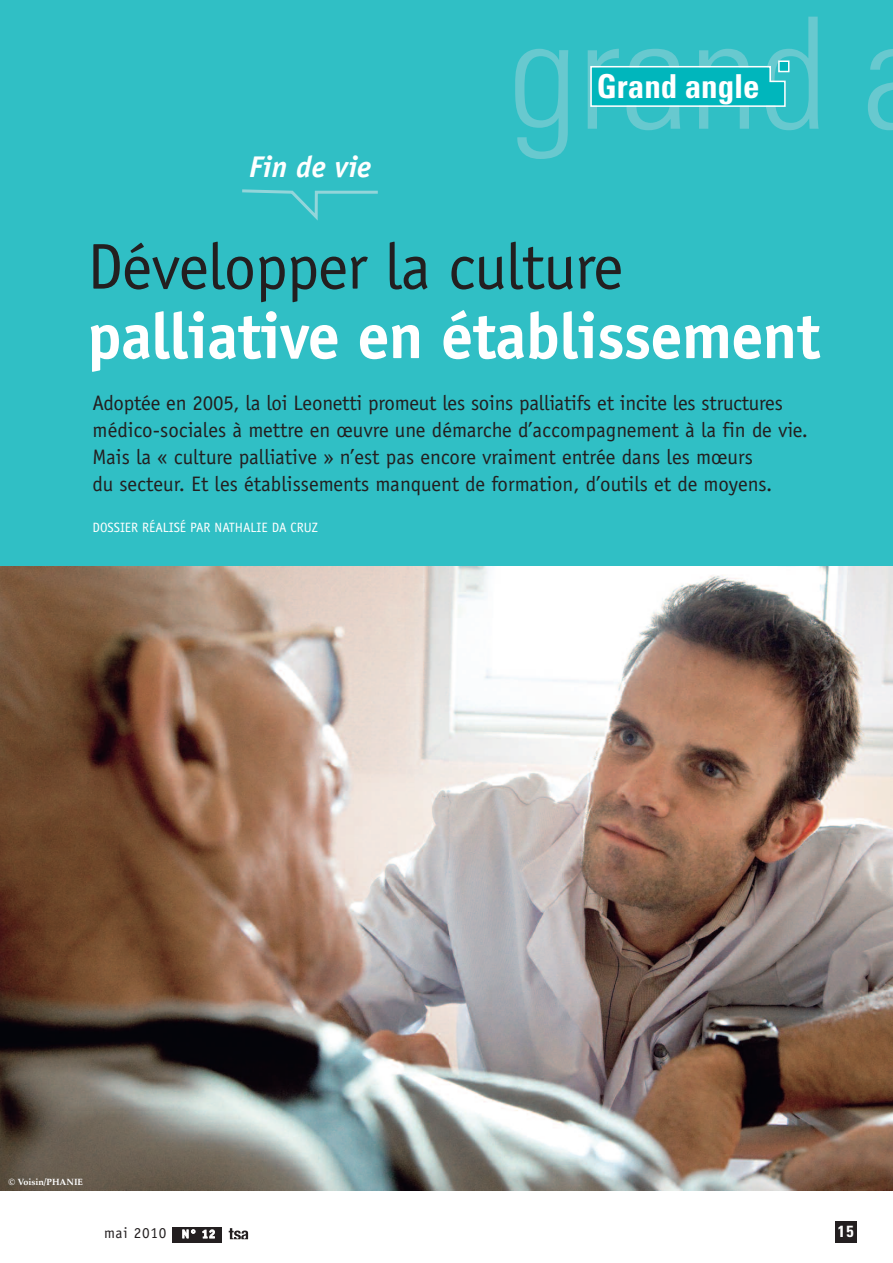
<style>
.page{position:relative;width:893px;height:1263px;background:#fff}
.page>*{position:absolute;margin:0;border:0;box-sizing:border-box;transform-origin:0 0}
.t1{font:700 64.8px "Officina Sans";letter-spacing:-.015em;color:#fff}
.t2{font:64.8px "Officina Sans";letter-spacing:-.015em;color:#231f20}
.t3{font:700 condensed 33px "Univers";color:#fff}
.t4{font:italic 700 30px "Officina Sans";color:#fff}
.t5{font:21px/27px "Officina Sans";color:#231f20}
.t6{font:700 condensed 16.2px "Univers";color:#fff}
.t7{font:15.3px "Officina Sans";letter-spacing:.05em;color:#231f20}
.t8{font:13.5px "Officina Sans";color:#fff}
.t9{font:700 9px "Palatino";color:#fff}
.s1{font-weight:700;font-size:12px;color:#fff}
</style>
<div class="page">
<div style="left:0;top:0;width:893px;height:628px;background:#30bfc5"></div>
<img style="left:0;top:567px;width:893px;height:624px">
<svg style="left:242px;top:189px;width:136px;height:32px"></svg>
<svg style="left:229px;top:1228px;width:19px;height:12px"></svg>
<div style="left:172px;top:1227px;width:50px;height:15px;background:#231f20"></div>
<div style="left:835px;top:1221px;width:22px;height:21px;background:#231f20"></div>
<svg style="left:515px;top:17px;width:378px;height:142px"></svg>
<svg style="left:590px;top:66px;width:196px;height:41px"></svg>
<div style="left:780px;top:62px;width:8px;height:9px;background:#00b6bc"></div>
<div style="left:778px;top:60px;width:11px;height:12px;border:2px solid #fff"></div>
<h3 class="t4" style="left:249px;top:156px;width:124px">Fin de vie</h3>
<h2 class="t3" style="left:597px;top:74px;width:165px">Grand angle</h2>
<h1 class="t2" style="left:87px;top:242px;width:538px">Développer la culture</h1>
<h1 class="t1" style="left:87px;top:312px;width:735px">palliative en établissement</h1>
<p class="t5" style="left:93px;top:391px;width:717px">Adoptée en 2005, la loi Leonetti promeut les soins palliatifs et incite les structures médico-sociales à mettre en œuvre une démarche d’accompagnement à la fin de vie.<br>Mais la « culture palliative » n’est pas encore vraiment entrée dans les mœurs<br>du secteur. Et les établissements manquent de formation, d’outils et de moyens.</p>
<p class="t8" style="left:93px;top:523px;width:227px">DOSSIER RÉALISÉ PAR NATHALIE DA CRUZ</p>
<p class="t9" style="left:9px;top:1177px;width:76px">© Voisin/PHANIE</p>
<p class="t7" style="left:104px;top:1227px;width:113px">mai 2010 <span class="s1">N° 12</span></p>
<p class="t6" style="left:838px;top:1225px;width:17px">15</p>
</div>
